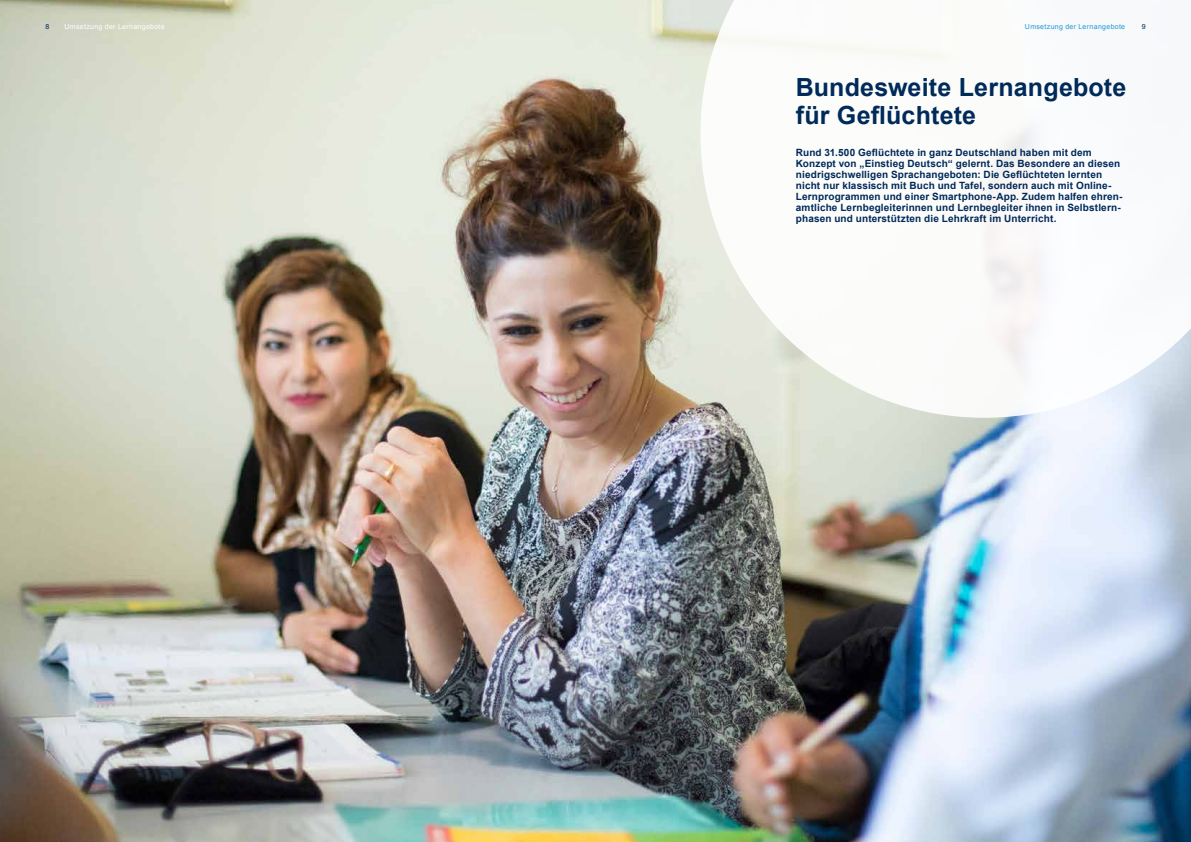
<style>
.page{position:relative;width:1191px;height:842px;background:#fff}
.page>*{position:absolute;margin:0;border:0;box-sizing:border-box;transform-origin:0 0}
.t1{font:700 25px/28px "Arial";letter-spacing:.005em;color:#002a5a}
.t2{font:700 10px/11px "Arial";letter-spacing:.015em;color:#002a5a}
.t3{font:7px "Arial";letter-spacing:.045em;color:#fff}
.t4{font:7px "Arial";letter-spacing:.045em;color:#2298d5}
.t5{font:7px "Arial";color:#002a5a}
</style>
<div class="page">
<img style="left:0;top:0;width:1191px;height:842px">
<svg style="left:700px;top:0;width:491px;height:418px"></svg>
<p class="t5" style="left:45px;top:22px;width:5px">8</p>
<p class="t3" style="left:64px;top:22px;width:102px">Umsetzung der Lernangebote</p>
<p class="t4" style="left:1025px;top:22px;width:102px">Umsetzung der Lernangebote</p>
<p class="t5" style="left:1141px;top:22px;width:5px">9</p>
<h1 class="t1" style="left:796px;top:74px;width:332px">Bundesweite Lernangebote für Geflüchtete</h1>
<p class="t2" style="left:796px;top:147px;width:328px">Rund 31.500 Geflüchtete in ganz Deutschland haben mit dem Konzept von „Einstieg Deutsch“ gelernt. Das Besondere an diesen niedrigschwelligen Sprachangeboten: Die Geflüchteten lernten nicht nur klassisch mit Buch und Tafel, sondern auch mit Online-Lernprogrammen und einer Smartphone-App. Zudem halfen ehren&shy;amtliche Lernbegleiterinnen und Lernbegleiter ihnen in Selbstlern&shy;phasen und unterstützten die Lehrkraft im Unterricht.</p>
</div>
